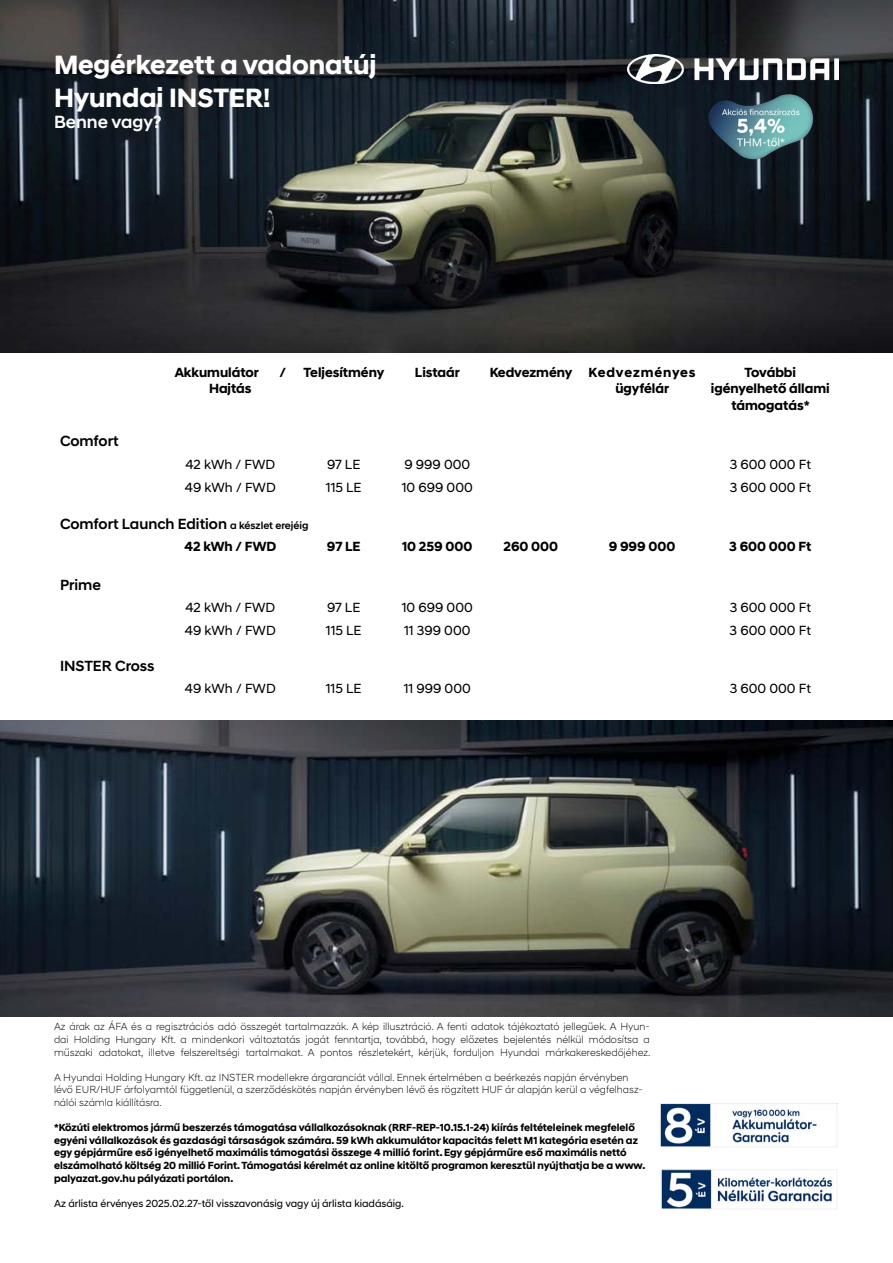
<style>
.page{position:relative;width:893px;height:1263px;background:#fff}
.page>*{position:absolute;margin:0;border:0;box-sizing:border-box;transform-origin:0 0}
.t1{font:700 27px/32.4px "Hyundai Sans Head";color:#fff}
.t2{font:500 18px "Hyundai Sans Head";color:#fff}
.t3{font:500 15px "Hyundai Sans Head";color:#000}
.t4{font:13.5px "Hyundai Sans Head";color:#000}
.t5{font:700 13.5px/16.2px "Hyundai Sans Head";color:#000}
.t6{font:300 10.5px/12.6px "Hyundai Sans Head";color:#000;text-align:justify}
.t7{font:700 10.5px/12.6px "Hyundai Sans Head";color:#000}
.t8{font:10.5px "Hyundai Sans Head";color:#000}
.s1{font-size:10.5px}
</style>
<div class="page">
<img style="left:0;top:0;width:893px;height:352px">
<img style="left:663px;top:1171px;width:171px;height:36px">
<div style="left:661px;top:1169px;width:176px;height:40px;border:1px solid #f4f1ef"></div>
<img style="left:627px;top:54px;width:212px;height:29px">
<img style="left:662px;top:1105px;width:155px;height:40px">
<div style="left:660px;top:1103px;width:177px;height:44px;border:1px solid #f4f1ef"></div>
<img style="left:0;top:720px;width:893px;height:296px">
<img style="left:699px;top:83px;width:125px;height:85px">
<h1 class="t1" style="left:54px;top:49px;width:324px">Megérkezett a vadonatúj<br>Hyundai INSTER!</h1>
<h2 class="t2" style="left:54px;top:111px;width:109px">Benne vagy?</h2>
<h3 class="t3" style="left:60px;top:432px;width:60px">Comfort</h3>
<p class="t5" style="left:175px;top:365px;width:86px">Akkumulátor</p>
<p class="t5" style="left:279px;top:365px;width:8px">/</p>
<p class="t5" style="left:209px;top:381px;width:44px">Hajtás</p>
<p class="t5" style="left:304px;top:365px;width:82px">Teljesítmény</p>
<p class="t5" style="left:415px;top:365px;width:46px">Listaár</p>
<p class="t5" style="left:615px;top:365px;width:82px;text-indent:-126px">Kedvezmény Kedvezményes ügyfélár</p>
<p class="t5" style="left:711px;top:365px;width:120px;text-align:center">További igényelhető állami támogatás*</p>
<p class="t4" style="left:185px;top:456px;width:91px">42 kWh / FWD</p>
<p class="t4" style="left:327px;top:456px;width:35px">97 LE</p>
<p class="t4" style="left:404px;top:456px;width:67px">9 999 000</p>
<p class="t4" style="left:730px;top:456px;width:83px">3 600 000 Ft</p>
<p class="t4" style="left:185px;top:479px;width:92px">49 kWh / FWD</p>
<p class="t4" style="left:326px;top:479px;width:37px">115 LE</p>
<p class="t4" style="left:402px;top:479px;width:72px">10 699 000</p>
<p class="t4" style="left:730px;top:479px;width:83px">3 600 000 Ft</p>
<h3 class="t3" style="left:60px;top:514px;width:250px">Comfort Launch Edition <span class="s1">a készlet erejéig</span></h3>
<p class="t5" style="left:184px;top:538px;width:93px">42 kWh / FWD</p>
<p class="t5" style="left:327px;top:538px;width:35px">97 LE</p>
<p class="t5" style="left:402px;top:538px;width:72px">10 259 000</p>
<p class="t5" style="left:503px;top:538px;width:56px">260 000</p>
<p class="t5" style="left:609px;top:538px;width:68px">9 999 000</p>
<p class="t5" style="left:729px;top:538px;width:84px">3 600 000 Ft</p>
<h3 class="t3" style="left:60px;top:576px;width:42px">Prime</h3>
<p class="t4" style="left:185px;top:600px;width:91px">42 kWh / FWD</p>
<p class="t4" style="left:327px;top:600px;width:35px">97 LE</p>
<p class="t4" style="left:402px;top:600px;width:72px">10 699 000</p>
<p class="t4" style="left:730px;top:600px;width:83px">3 600 000 Ft</p>
<p class="t4" style="left:185px;top:622px;width:92px">49 kWh / FWD</p>
<p class="t4" style="left:326px;top:622px;width:37px">115 LE</p>
<p class="t4" style="left:404px;top:622px;width:68px">11 399 000</p>
<p class="t4" style="left:730px;top:622px;width:83px">3 600 000 Ft</p>
<h3 class="t3" style="left:60px;top:657px;width:96px">INSTER Cross</h3>
<p class="t4" style="left:185px;top:681px;width:92px">49 kWh / FWD</p>
<p class="t4" style="left:326px;top:681px;width:37px">115 LE</p>
<p class="t4" style="left:404px;top:681px;width:69px">11 999 000</p>
<p class="t4" style="left:730px;top:681px;width:83px">3 600 000 Ft</p>
<p class="t6" style="left:54px;top:1020px;width:598px">Az árak az ÁFA és a regisztrációs adó összegét tartalmazzák. A kép illusztráció. A fenti adatok tájékoztató jellegűek. A Hyun&shy;dai Holding Hungary Kft. a mindenkori változtatás jogát fenntartja, továbbá, hogy előzetes bejelentés nélkül módosítsa a műszaki adatokat, illetve felszereltségi tartalmakat. A pontos részletekért, kérjük, forduljon Hyundai márkakereskedőjéhez.</p>
<p class="t6" style="left:54px;top:1071px;width:590px;text-align:left">A Hyundai Holding Hungary Kft. az INSTER modellekre árgaranciát vállal. Ennek értelmében a beérkezés napján érvényben lévő EUR/HUF árfolyamtól függetlenül, a szerződéskötés napján érvényben lévő és rögzített HUF ár alapján kerül a végfelhasz&shy;nálói számla kiállításra.</p>
<p class="t7" style="left:54px;top:1121px;width:593px">*Közúti elektromos jármű beszerzés támogatása vállalkozásoknak (RRF-REP-10.15.1-24) kiírás feltételeinek megfelelő egyéni vállalkozások és gazdasági társaságok számára. 59 kWh akkumulátor kapacitás felett M1 kategória esetén az egy gépjárműre eső igényelhető maximális támogatási összege 4 millió forint. Egy gépjárműre eső maximális nettó elszámolható költség 20 millió Forint. Támogatási kérelmét az online kitöltő programon keresztül nyújthatja be a www. palyazat.gov.hu pályázati portálon.</p>
<p class="t8" style="left:54px;top:1197px;width:352px">Az árlista érvényes 2025.02.27-től visszavonásig vagy új árlista kiadásáig.</p>
</div>
